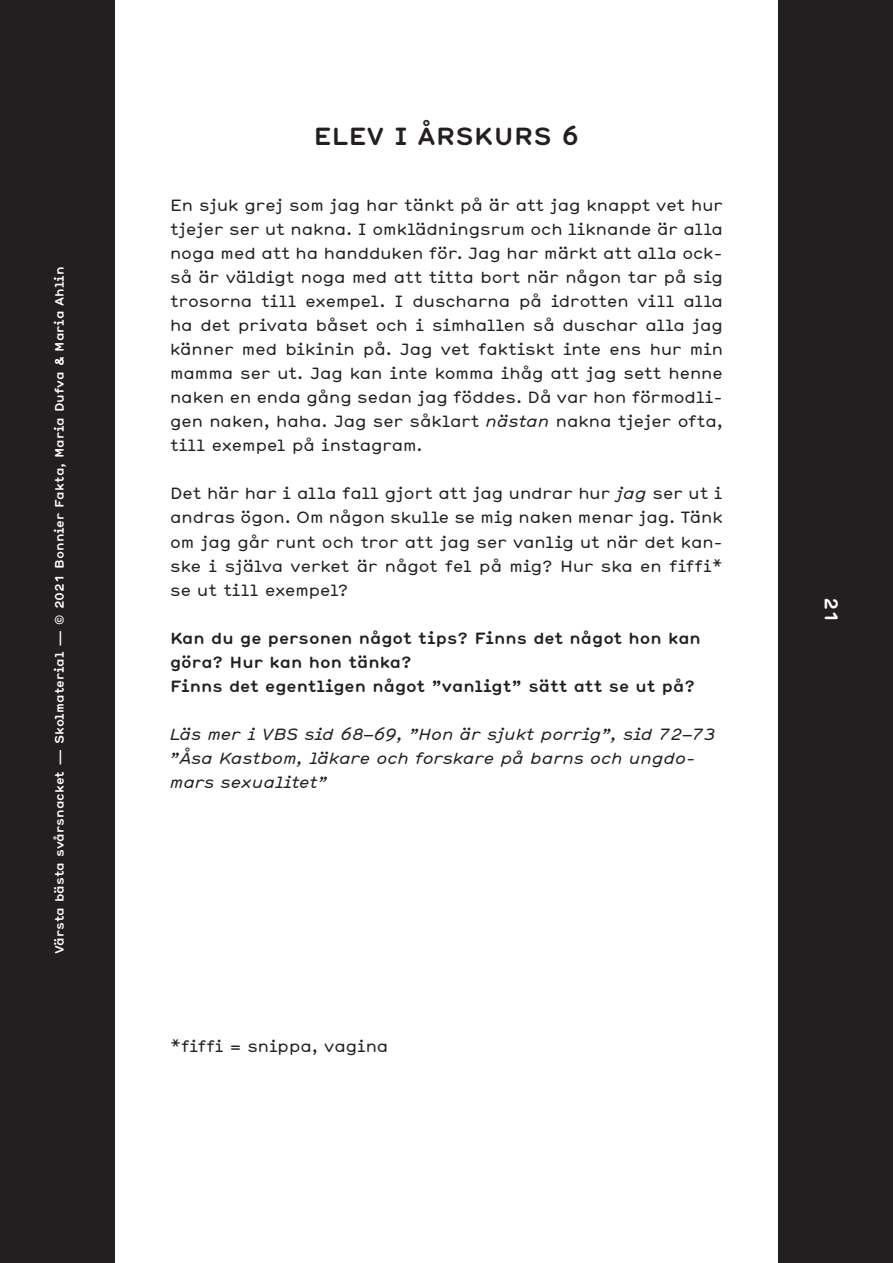
<style>
.page{position:relative;width:893px;height:1263px;background:#fff}
.page>*{position:absolute;margin:0;border:0;box-sizing:border-box;transform-origin:0 0}
.R1{font:700 24px "Hermes";color:#231f20}
.t1{font:700 18px "Hermes";color:#fff}
.t2{font:15.75px/24px "Hermes";color:#231f20;text-align:justify}
.t3{font:700 15.75px/24px "Hermes";color:#231f20}
.t4{font:italic 15.75px/24px "Hermes";color:#231f20}
.t5{font:700 12px "Hermes";color:#fff}
.s1{font-style:italic}
</style>
<div class="page">
<div style="left:0;top:0;width:115px;height:1263px;background:#231f20"></div>
<div style="left:778px;top:0;width:115px;height:1263px;background:#231f20"></div>
<p class="t5" style="left:51px;top:954px;width:689px;rotate:-90deg">Värsta bästa svårsnacket — Skolmaterial — © 2021 Bonnier Fakta, Maria Dufva &amp; Maria Ahlin</p>
<p class="R1" style="left:314px;top:120px;width:267px">ELEV I ÅRSKURS 6</p>
<p class="t2" style="left:170px;top:193px;width:554px">En sjuk grej som jag har tänkt på är att jag knappt vet hur tjejer ser ut nakna. I omklädningsrum och liknande är alla noga med att ha handduken för. Jag har märkt att alla ock&shy;så är väldigt noga med att titta bort när någon tar på sig trosorna till exempel. I duscharna på idrotten vill alla ha det privata båset och i simhallen så duschar alla jag känner med bikinin på. Jag vet faktiskt inte ens hur min mamma ser ut. Jag kan inte komma ihåg att jag sett henne naken en enda gång sedan jag föddes. Då var hon förmodli&shy;gen naken, haha. Jag ser såklart <span class="s1">nästan</span> nakna tjejer ofta, till exempel på instagram.</p>
<p class="t2" style="left:170px;top:481px;width:554px">Det här har i alla fall gjort att jag undrar hur <span class="s1">jag</span> ser ut i andras ögon. Om någon skulle se mig naken menar jag. Tänk om jag går runt och tror att jag ser vanlig ut när det kan&shy;ske i själva verket är något fel på mig? Hur ska en fiffi* se ut till exempel?</p>
<p class="t3" style="left:170px;top:625px;width:532px">Kan du ge personen något tips? Finns det något hon kan göra? Hur kan hon tänka?</p>
<p class="t3" style="left:170px;top:673px;width:526px">Finns det egentligen något ”vanligt” sätt att se ut på?</p>
<p class="t4" style="left:170px;top:721px;width:547px">Läs mer i VBS sid 68–69, ”Hon är sjukt porrig”, sid 72–73 ”Åsa Kastbom, läkare och forskare på barns och ungdo&shy;mars sexualitet”</p>
<p class="t2" style="left:170px;top:1033px;width:220px">*fiffi = snippa, vagina</p>
<p class="t1" style="left:844px;top:597px;width:28px;rotate:90deg">21</p>
</div>
